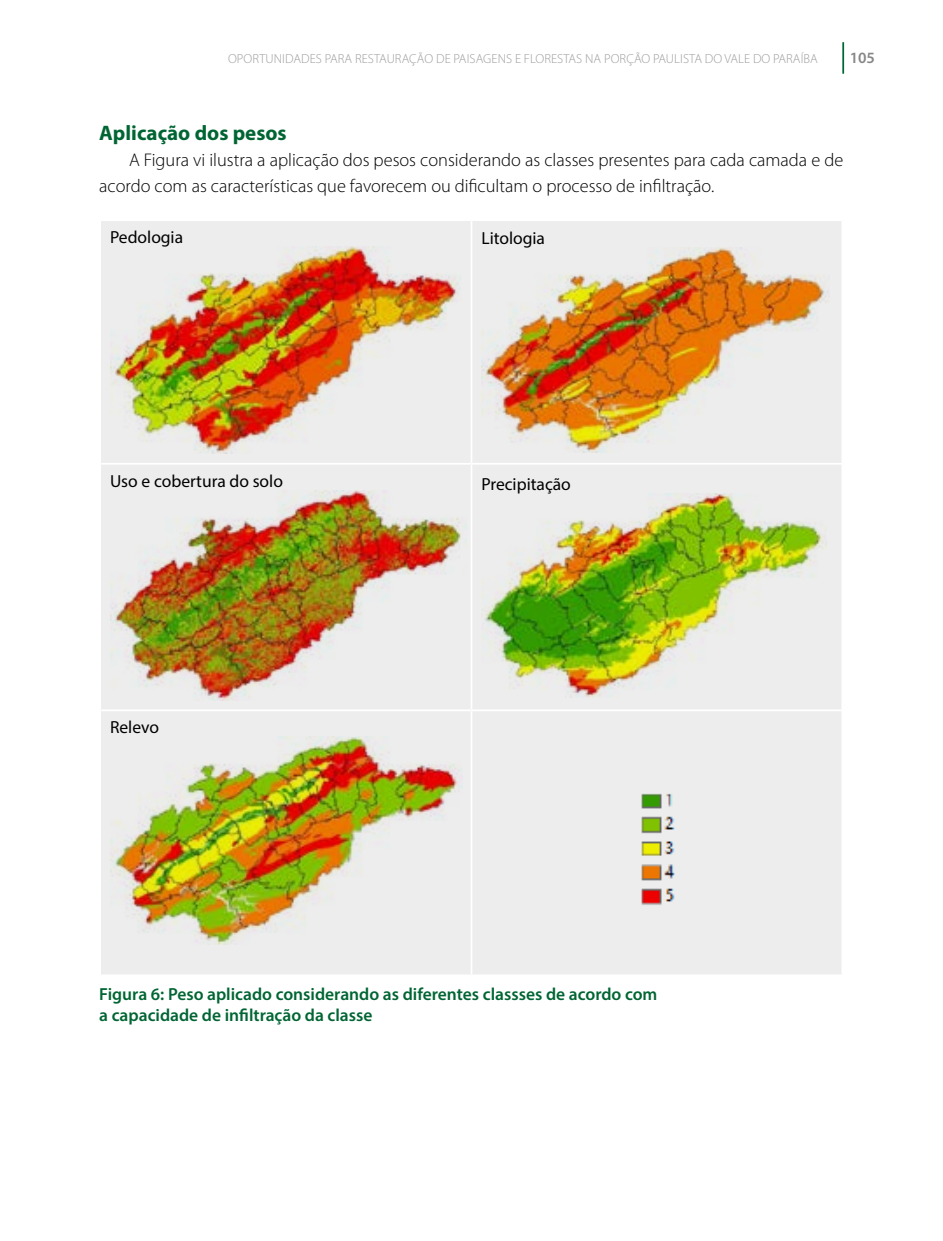
<style>
.page{position:relative;width:943px;height:1241px;background:#fff}
.page>*{position:absolute;margin:0;border:0;box-sizing:border-box;transform-origin:0 0}
.t1{font:700 21px "Myriad Pro";color:#006533}
.t2{font:300 18.38px/26.2px "Myriad Pro";color:#000}
.t3{font:600 17.5px/21px "Myriad Pro";color:#006533}
.t4{font:17.5px "Myriad Pro";color:#000}
.t5{font:600 15.75px "Myriad Pro";color:#878787}
.t6{font:300 13.12px "Myriad Pro";letter-spacing:.005em;color:#9d9d9c}
</style>
<div class="page">
<hr style="left:842px;top:42px;width:2px;height:32px;background:#006533">
<div style="left:101px;top:221px;width:740px;height:753px;background:#ededed"></div>
<hr style="left:470px;top:221px;width:2px;height:242px;background:#fff">
<hr style="left:99px;top:463px;width:372px;height:1px;background:#fff">
<hr style="left:471px;top:463px;width:372px;height:1px;background:#fff">
<hr style="left:470px;top:464px;width:2px;height:245px;background:#fff">
<hr style="left:99px;top:709px;width:372px;height:2px;background:#fff">
<hr style="left:471px;top:709px;width:372px;height:2px;background:#fff">
<hr style="left:470px;top:711px;width:2px;height:263px;background:#fff">
<img style="left:110px;top:247px;width:351px;height:207px">
<img style="left:481px;top:247px;width:348px;height:206px">
<img style="left:110px;top:490px;width:356px;height:210px">
<img style="left:481px;top:493px;width:345px;height:204px">
<img style="left:110px;top:736px;width:352px;height:208px">
<img style="left:633px;top:789px;width:47px;height:120px">
<p class="t6" style="left:228px;top:51px;width:591px">OPORTUNIDADES PARA RESTAURAÇÃO DE PAISAGENS E FLORESTAS NA PORÇÃO PAULISTA DO VALE DO PARAÍBA</p>
<p class="t5" style="left:849px;top:48px;width:27px">105</p>
<p class="t1" style="left:99px;top:119px;width:189px">Aplicação dos pesos</p>
<p class="t2" style="left:99px;top:147px;width:745px;text-indent:30px">A Figura vi ilustra a aplicação dos pesos considerando as classes presentes para cada camada e de acordo com as características que favorecem ou dificultam o processo de infiltração.</p>
<p class="t4" style="left:110px;top:226px;width:75px">Pedologia</p>
<p class="t4" style="left:481px;top:227px;width:65px">Litologia</p>
<p class="t4" style="left:110px;top:470px;width:174px">Uso e cobertura do solo</p>
<p class="t4" style="left:481px;top:473px;width:91px">Precipitação</p>
<p class="t4" style="left:110px;top:716px;width:50px">Relevo</p>
<p class="t3" style="left:99px;top:983px;width:559px">Figura 6: Peso aplicado considerando as diferentes classses de acordo com a capacidade de infiltração da classe</p>
</div>
